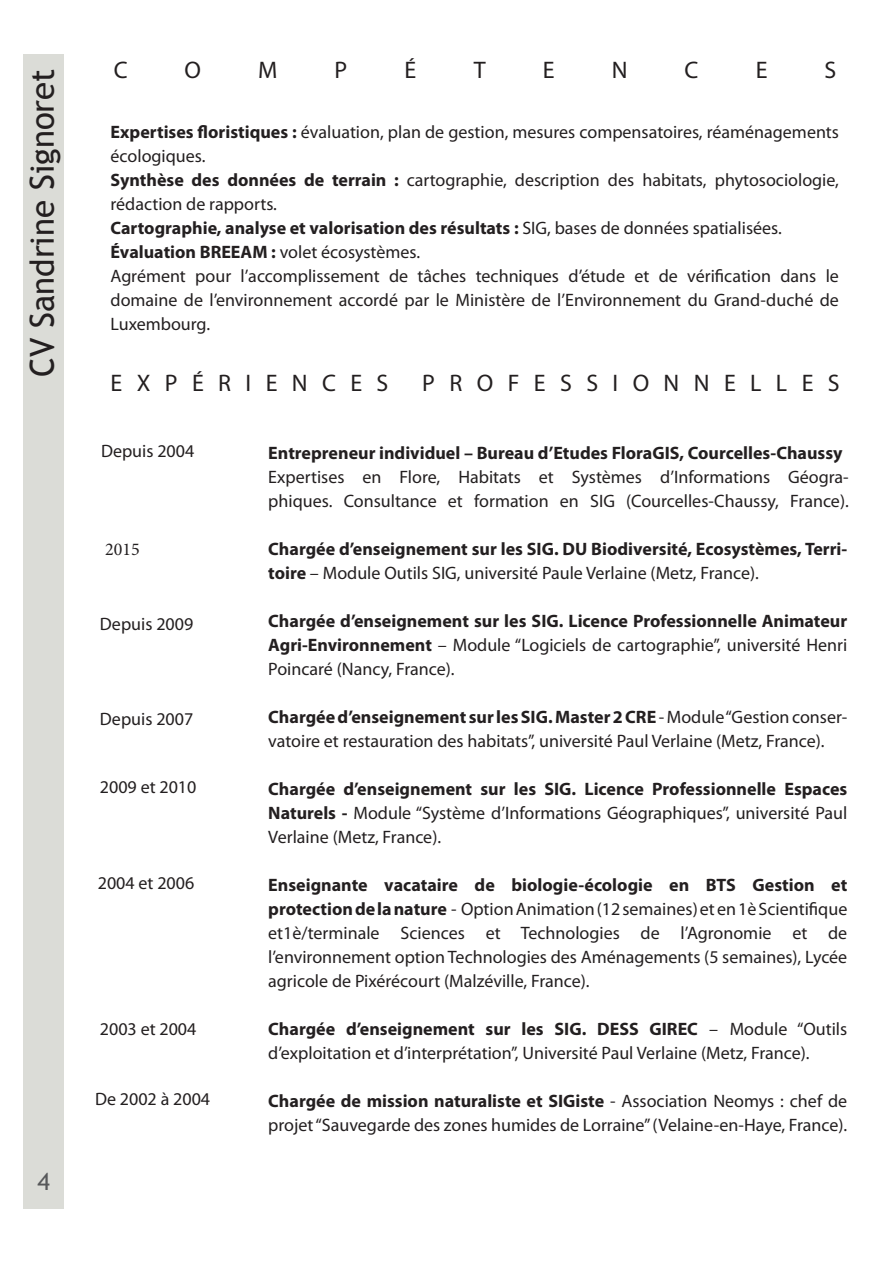
<style>
.page{position:relative;width:893px;height:1263px;background:#fff}
.page>*{position:absolute;margin:0;border:0;box-sizing:border-box;transform-origin:0 0}
.t1{font:33px "Trebuchet MS";color:#231f20}
.t2{font:24px "Myriad Pro";letter-spacing:.6em;color:#231f20}
.t3{font:24px "Trebuchet MS";color:#57585a}
.t4{font:18px/24px "Myriad Pro";color:#231f20}
.t5{font:700 18px/24px "Myriad Pro";color:#231f20}
.t6{font:18px "Minion Pro";color:#231f20}
.s1{font-weight:700}
.s2{font-weight:400}
</style>
<div class="page">
<div style="left:23px;top:54px;width:41px;height:1155px;background:#dbdcd7"></div>
<h1 class="t1" style="left:23px;top:377px;width:310px;rotate:-90deg">CV Sandrine Signoret</h1>
<h2 class="t3" style="left:37px;top:1167px;width:14px">4</h2>
<h2 class="t2" style="left:114px;top:56px;width:15px">C</h2>
<h2 class="t2" style="left:184px;top:56px;width:18px">O</h2>
<h2 class="t2" style="left:258px;top:56px;width:21px">M</h2>
<h2 class="t2" style="left:334px;top:56px;width:14px">P</h2>
<h2 class="t2" style="left:404px;top:56px;width:13px">É</h2>
<h2 class="t2" style="left:474px;top:56px;width:13px">T</h2>
<h2 class="t2" style="left:543px;top:56px;width:13px">E</h2>
<h2 class="t2" style="left:612px;top:56px;width:17px">N</h2>
<h2 class="t2" style="left:685px;top:56px;width:15px">C</h2>
<h2 class="t2" style="left:756px;top:56px;width:13px">E</h2>
<h2 class="t2" style="left:825px;top:56px;width:13px">S</h2>
<p class="t4" style="left:111px;top:119px;width:730px"><span class="s1">Expertises floristiques :</span> évaluation, plan de gestion, mesures compensatoires, réaménagements écologiques.<br><span class="s1">Synthèse des données de terrain :</span> cartographie, description des habitats, phytosociologie, rédaction de rapports.<br><span class="s1">Cartographie, analyse et valorisation des résultats :</span> SIG, bases de données spatialisées.<br><span class="s1">Évaluation BREEAM :</span> volet écosystèmes.<br>Agrément pour l’accomplissement de tâches techniques d’étude et de vérification dans le domaine de l’environnement accordé par le Ministère de l’Environnement du Grand-duché de Luxembourg.</p>
<h2 class="t2" style="left:111px;top:368px;width:279px">EXPÉRIENCES</h2>
<h2 class="t2" style="left:422px;top:368px;width:419px">PROFESSIONNELLES</h2>
<p class="t4" style="left:101px;top:439px;width:95px">Depuis 2004</p>
<p class="t6" style="left:105px;top:537px;width:36px">2015</p>
<p class="t4" style="left:100px;top:612px;width:95px">Depuis 2009</p>
<p class="t4" style="left:100px;top:707px;width:95px">Depuis 2007</p>
<p class="t4" style="left:100px;top:775px;width:98px">2009 et 2010</p>
<p class="t4" style="left:98px;top:871px;width:98px">2004 et 2006</p>
<p class="t4" style="left:100px;top:1017px;width:98px">2003 et 2004</p>
<p class="t4" style="left:95px;top:1087px;width:117px">De 2002 à 2004</p>
<p class="t5" style="left:268px;top:440px;width:576px">Entrepreneur individuel – Bureau d’Etudes FloraGIS, Courcelles-Chaussy</p>
<p class="t4" style="left:268px;top:464px;width:582px">Expertises en Flore, Habitats et Systèmes d’Informations Géogra&shy;phiques. Consultance et formation en SIG (Courcelles-Chaussy, France).</p>
<p class="t5" style="left:268px;top:536px;width:580px">Chargée d’enseignement sur les SIG. DU Biodiversité, Ecosystèmes, Terri&shy;toire <span class="s2">– Module Outils SIG, université Paule Verlaine (Metz, France).</span></p>
<p class="t5" style="left:268px;top:608px;width:580px;text-align:justify">Chargée d’enseignement sur les SIG. Licence Professionnelle Animateur Agri-Environnement <span class="s2">– Module “Logiciels de cartographie”, université Henri Poincaré (Nancy, France).</span></p>
<p class="t4" style="left:268px;top:704px;width:581px"><span class="s1">Chargée d’enseignement sur les SIG. Master 2 CRE</span> - Module “Gestion conser&shy;vatoire et restauration des habitats”, université Paul Verlaine (Metz, France).</p>
<p class="t4" style="left:268px;top:776px;width:581px;text-align:justify"><span class="s1">Chargée d’enseignement sur les SIG. Licence Professionnelle Espaces Naturels -</span> Module “Système d’Informations Géographiques”, université Paul Verlaine (Metz, France).</p>
<p class="t4" style="left:268px;top:872px;width:581px;text-align:justify"><span class="s1">Enseignante vacataire de biologie-écologie en BTS Gestion et protection de la nature</span> - Option Animation (12 semaines) et en 1è Scientifique et1è/terminale Sciences et Technologies de l’Agronomie et de l’environnement option Technologies des Aménagements (5 semaines), Lycée agricole de Pixérécourt (Malzéville, France).</p>
<p class="t4" style="left:268px;top:1016px;width:580px"><span class="s1">Chargée d’enseignement sur les SIG. DESS GIREC</span> – Module “Outils d’exploitation et d’interprétation”, Université Paul Verlaine (Metz, France).</p>
<p class="t4" style="left:268px;top:1088px;width:581px"><span class="s1">Chargée de mission naturaliste et SIGiste</span> - Association Neomys : chef de projet “Sauvegarde des zones humides de Lorraine” (Velaine-en-Haye, France).</p>
</div>
